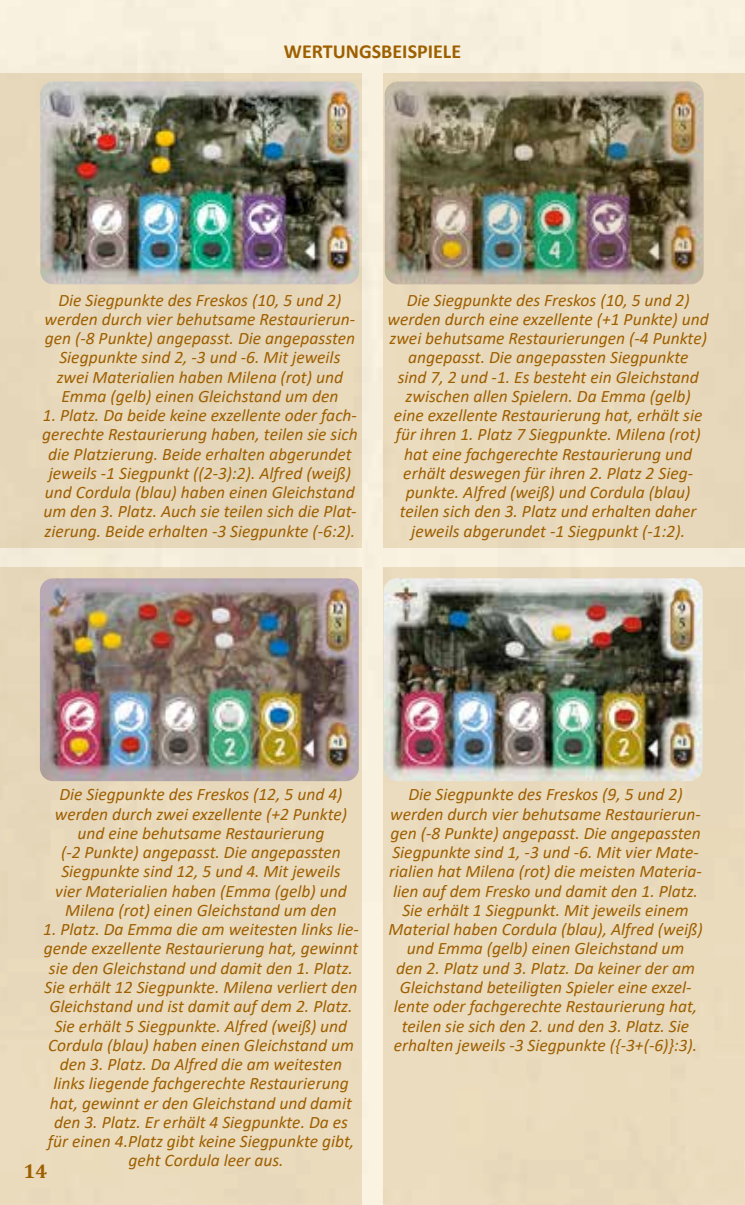
<style>
.page{position:relative;width:745px;height:1205px;background:#fff}
.page>*{position:absolute;margin:0;border:0;box-sizing:border-box;transform-origin:0 0}
.t1{font:700 20px "Calibri";color:#9e5f00}
.t2{font:700 20px "Cambria";color:#9e5f00}
.t3{font:italic 17.5px/19.2px "Calibri";color:#9e5f00;text-align:center}
</style>
<div class="page">
<div style="left:0;top:73px;width:361px;height:474px;background:#e6d6b9"></div>
<img style="left:40px;top:81px;width:319px;height:203px">
<div style="left:383px;top:567px;width:361px;height:638px;background:#eadbbd"></div>
<svg style="left:359px;top:90px;width:25px;height:1115px;background:#f5edda"></svg>
<div style="left:0;top:567px;width:361px;height:638px;background:#eadbbd"></div>
<img style="left:383px;top:73px;width:361px;height:474px">
<img style="left:40px;top:578px;width:318px;height:203px">
<img style="left:383px;top:578px;width:319px;height:203px">
<p class="t1" style="left:284px;top:37px;width:179px">WERTUNGSBEISPIELE</p>
<p class="t3" style="left:45px;top:289px;width:312px">Die Siegpunkte des Freskos (10, 5 und 2) werden durch vier behutsame Restaurierun&shy;gen (-8 Punkte) angepasst. Die angepassten Siegpunkte sind 2, -3 und -6. Mit jeweils zwei Materialien haben Milena (rot) und Emma (gelb) einen Gleichstand um den</p>
<p class="t3" style="left:42px;top:405px;width:317px">1. Platz. Da beide keine exzellente oder fach&shy;gerechte Restaurierung haben, teilen sie sich die Platzierung. Beide erhalten abgerundet jeweils -1 Siegpunkt ((2-3):2). Alfred (weiß) und Cordula (blau) haben einen Gleichstand um den 3. Platz. Auch sie teilen sich die Plat&shy;zierung. Beide erhalten -3 Siegpunkte (-6:2).</p>
<p class="t3" style="left:387px;top:289px;width:322px">Die Siegpunkte des Freskos (10, 5 und 2) werden durch eine exzellente (+1 Punkte) und zwei behutsame Restaurierungen (-4 Punkte) angepasst. Die angepassten Siegpunkte<br>sind 7, 2 und -1. Es besteht ein Gleichstand zwischen allen Spielern. Da Emma (gelb)<br>eine exzellente Restaurierung hat, erhält sie für ihren 1. Platz 7 Siegpunkte. Milena (rot) hat eine fachgerechte Restaurierung und erhält deswegen für ihren 2. Platz 2 Sieg&shy;punkte. Alfred (weiß) und Cordula (blau) teilen sich den 3. Platz und erhalten daher jeweils abgerundet -1 Siegpunkt (-1:2).</p>
<p class="t3" style="left:55px;top:784px;width:294px">Die Siegpunkte des Freskos (12, 5 und 4) werden durch zwei exzellente (+2 Punkte) und eine behutsame Restaurierung<br>(-2 Punkte) angepasst. Die angepassten Siegpunkte sind 12, 5 und 4. Mit jeweils vier Materialien haben (Emma (gelb) und Milena (rot) einen Gleichstand um den</p>
<p class="t3" style="left:43px;top:919px;width:317px">1. Platz. Da Emma die am weitesten links lie&shy;gende exzellente Restaurierung hat, gewinnt sie den Gleichstand und damit den 1. Platz.<br>Sie erhält 12 Siegpunkte. Milena verliert den Gleichstand und ist damit auf dem 2. Platz.<br>Sie erhält 5 Siegpunkte. Alfred (weiß) und Cordula (blau) haben einen Gleichstand um den 3. Platz. Da Alfred die am weitesten links liegende fachgerechte Restaurierung hat, gewinnt er den Gleichstand und damit den 3. Platz. Er erhält 4 Siegpunkte. Da es für einen 4.Platz gibt keine Siegpunkte gibt, geht Cordula leer aus.</p>
<p class="t2" style="left:24px;top:1157px;width:25px">14</p>
<p class="t3" style="left:388px;top:784px;width:315px">Die Siegpunkte des Freskos (9, 5 und 2) werden durch vier behutsame Restaurierun&shy;gen (-8 Punkte) angepasst. Die angepassten Siegpunkte sind 1, -3 und -6. Mit vier Mate&shy;rialien hat Milena (rot) die meisten Materia&shy;lien auf dem Fresko und damit den 1. Platz.<br>Sie erhält 1 Siegpunkt. Mit jeweils einem Material haben Cordula (blau), Alfred (weiß) und Emma (gelb) einen Gleichstand um<br>den 2. Platz und 3. Platz. Da keiner der am Gleichstand beteiligten Spieler eine exzel&shy;lente oder fachgerechte Restaurierung hat, teilen sie sich den 2. und den 3. Platz. Sie erhalten jeweils -3 Siegpunkte ({-3+(-6)}:3).</p>
</div>
